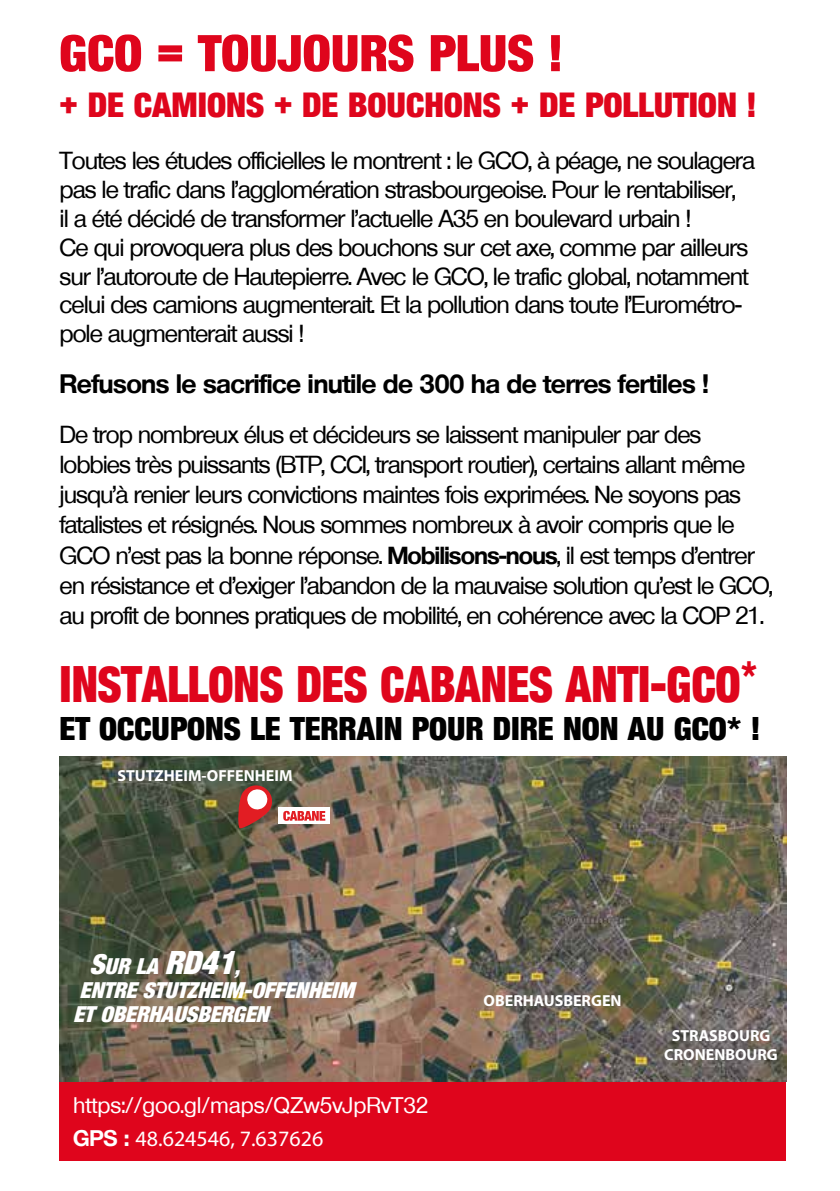
<style>
.page{position:relative;width:840px;height:1191px;background:#fff}
.page>*{position:absolute;margin:0;border:0;box-sizing:border-box;transform-origin:0 0}
.t1{font:800 condensed 50px "Olnova";color:#df051c;scale:.9 1}
.t2{font:800 condensed 50px "Olnova";color:#df051c}
.t3{font:800 condensed 34px "Olnova";color:#df051c}
.t4{font:800 condensed 32px "Olnova";color:#000}
.t5{font:700 26px "Olnova";letter-spacing:-.025em;color:#000}
.t6{font:500 24px/28.8px "Olnova";letter-spacing:-.045em;color:#000}
.t7{font:italic 800 condensed 22px/24px "Olnova";color:#fff}
.t8{font:500 22px "Olnova";color:#fff}
.t9{font:22px "Myriad Pro";color:#fff}
.t10{font:700 16px/19.2px "Myriad Pro";color:#fff;text-align:center}
.s1{font-weight:700}
.s2{font-size:28px}
.s3{font-size:32px}
.s4{font-family:"Olnova";font-weight:700}
</style>
<div class="page">
<img style="left:59px;top:756px;width:726px;height:325px">
<svg style="left:237px;top:783px;width:37px;height:46px"></svg>
<div style="left:59px;top:1081px;width:726px;height:79px;background:#df051c"></div>
<div style="left:278px;top:807px;width:51px;height:17px;background:#fff"></div>
<svg style="left:283px;top:811px;width:42px;height:9px"></svg>
<h1 class="t2" style="left:59px;top:24px;width:504px">GCO = TOUJOURS PLUS !</h1>
<h2 class="t3" style="left:59px;top:85px;width:698px">+ DE CAMIONS + DE BOUCHONS + DE POLLUTION !</h2>
<p class="t6" style="left:59px;top:146px;width:696px">Toutes les études officielles le montrent : le GCO, à péage, ne soulagera pas le trafic dans l'agglomération strasbourgeoise. Pour le rentabiliser,<br>il a été décidé de transformer l'actuelle A35 en boulevard urbain !<br>Ce qui provoquera plus des bouchons sur cet axe, comme par ailleurs sur l’autoroute de Hautepierre. Avec le GCO, le trafic global, notamment celui des camions augmenterait. Et la pollution dans toute l'Eurométro&shy;pole augmenterait aussi !</p>
<p class="t5" style="left:59px;top:368px;width:650px">Refusons le sacrifice inutile de 300 ha de terres fertiles !</p>
<p class="t6" style="left:59px;top:420px;width:714px;line-height:30px">De trop nombreux élus et décideurs se laissent manipuler par des lobbies très puissants (BTP, CCI, transport routier), certains allant même jusqu'à renier leurs convictions maintes fois exprimées. Ne soyons pas fatalistes et résignés. Nous sommes nombreux à avoir compris que le GCO n'est pas la bonne réponse. <span class="s1">Mobilisons-nous</span>, il est temps d’entrer en résistance et d'exiger l'abandon de la mauvaise solution qu'est le GCO, au profit de bonnes pratiques de mobilité, en cohérence avec la COP 21.</p>
<h1 class="t1" style="left:59px;top:655px;width:776px">INSTALLONS DES CABANES ANTI-GCO<sup>*</sup></h1>
<h3 class="t4" style="left:59px;top:710px;width:701px">ET OCCUPONS LE TERRAIN POUR DIRE NON AU GCO* !</h3>
<p class="t10" style="left:117px;top:765px;width:176px">STUTZHEIM-OFFENHEIM</p>
<p class="t7" style="left:73px;top:954px;width:282px;text-indent:16px"><span class="s2">S</span>UR LA <span class="s3">RD41</span>,<br>ENTRE STUTZHEIM-OFFENHEIM<br>ET OBERHAUSBERGEN</p>
<p class="t8" style="left:73px;top:1092px;width:356px">https://goo.gl/maps/QZw5vJpRvT32</p>
<p class="t9" style="left:73px;top:1125px;width:252px"><span class="s4">GPS :</span> 48.624546, 7.637626</p>
<p class="t10" style="left:483px;top:990px;width:139px">OBERHAUSBERGEN</p>
<p class="t10" style="left:664px;top:1025px;width:115px">STRASBOURG<br>CRONENBOURG</p>
</div>
